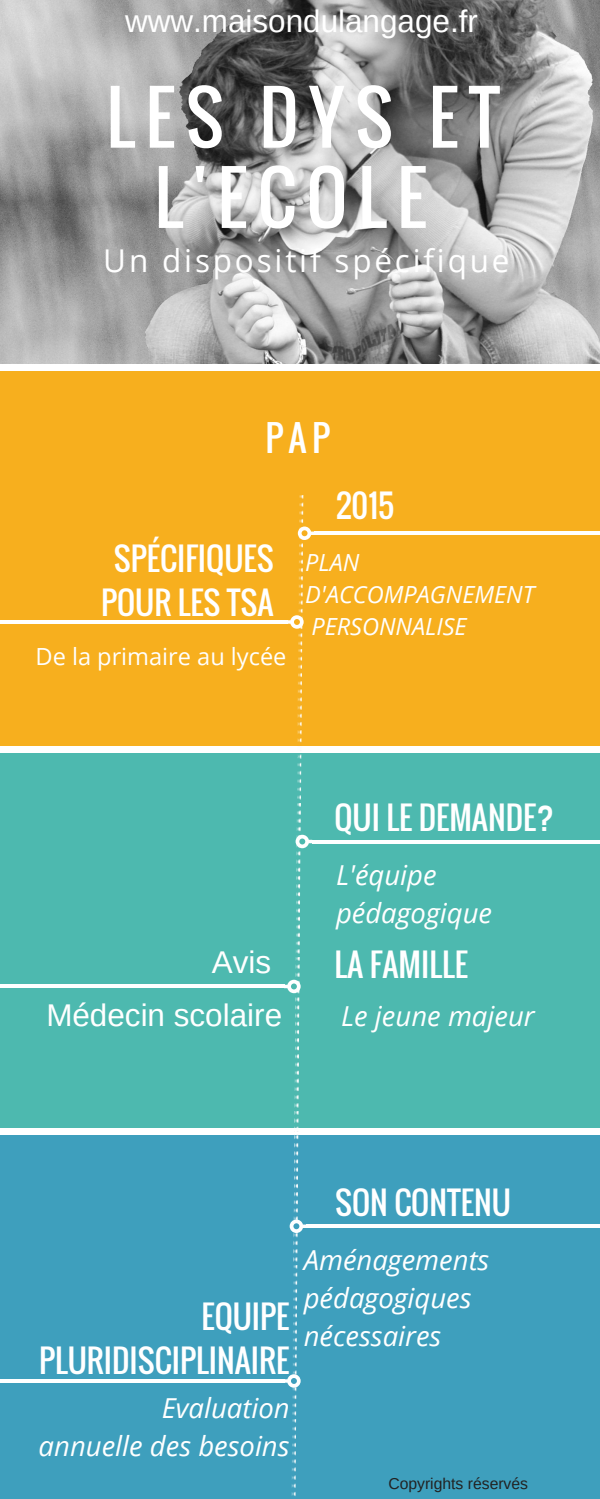
<style>
.page{position:relative;width:600px;height:1499px;background:#fff}
.page>*{position:absolute;margin:0;border:0;box-sizing:border-box;transform-origin:0 0}
.t1{font:70.7px/80.2px "Oswald";letter-spacing:.15em;color:#fff;text-align:center}
.t2{font:35.4px "Oswald";color:#fff}
.t3{font:31.4px/43.5px "Oswald";color:#fff;text-align:center}
.t4{font:31.4px "Arimo";color:#fff}
.t5{font:31.4px "Open Sans";letter-spacing:.09em;color:#fff}
.t6{font:italic 27.5px/38.2px "Open Sans";color:#fff}
.t7{font:italic 23.6px/32.2px "Open Sans";color:#fff}
.t8{font:23.6px "Open Sans";color:#fff}
.t9{font:15.7px "Arimo";color:#222}
</style>
<div class="page">
<img style="left:0;top:0;width:600px;height:364px">
<div style="left:0;top:371px;width:600px;height:374px;background:#f7af1e"></div>
<div style="left:0;top:753px;width:600px;height:375px;background:#4db9af"></div>
<div style="left:0;top:1135px;width:600px;height:364px;background:#3e9fbd"></div>
<hr style="left:314px;top:532px;width:286px;height:3px;background:#fff">
<hr style="left:0;top:620px;width:287px;height:4px;background:#fff">
<hr style="left:312px;top:840px;width:288px;height:3px;background:#fff">
<hr style="left:0;top:985px;width:284px;height:3px;background:#fff">
<hr style="left:306px;top:1225px;width:294px;height:3px;background:#fff">
<hr style="left:0;top:1379px;width:284px;height:4px;background:#fff">
<svg style="left:284px;top:495px;width:30px;height:1001px"></svg>
<p class="t4" style="left:125px;top:4px;width:354px">www.maisondulangage.fr</p>
<h1 class="t1" style="left:106px;top:76px;width:395px">LES DYS ET<br>L'ECOLE</h1>
<p class="t5" style="left:103px;top:238px;width:408px">Un dispositif spécifique</p>
<p class="t2" style="left:265px;top:411px;width:66px">PAP</p>
<p class="t3" style="left:101px;top:536px;width:174px">SPÉCIFIQUES<br>POUR LES TSA</p>
<p class="t8" style="left:35px;top:640px;width:253px">De la primaire au lycée</p>
<p class="t3" style="left:336px;top:483px;width:60px">2015</p>
<p class="t7" style="left:305px;top:545px;width:231px">PLAN<br>D'ACCOMPAGNEMENT<br>PERSONNALISE</p>
<p class="t4" style="left:212px;top:945px;width:61px">Avis</p>
<p class="t4" style="left:46px;top:997px;width:237px">Médecin scolaire</p>
<p class="t3" style="left:334px;top:795px;width:221px">QUI LE DEMANDE?</p>
<p class="t6" style="left:336px;top:855px;width:158px">L'équipe pédagogique</p>
<p class="t3" style="left:335px;top:942px;width:135px">LA FAMILLE</p>
<p class="t6" style="left:341px;top:996px;width:195px">Le jeune majeur</p>
<p class="t3" style="left:39px;top:1294px;width:252px;text-align:right">EQUIPE<br>PLURIDISCIPLINAIRE</p>
<p class="t6" style="left:39px;top:1388px;width:253px;text-align:right">Evaluation<br>annuelle des besoins</p>
<p class="t3" style="left:335px;top:1180px;width:177px">SON CONTENU</p>
<p class="t6" style="left:304px;top:1240px;width:187px">Aménagements pédagogiques nécessaires</p>
<p class="t9" style="left:388px;top:1475px;width:141px">Copyrights réservés</p>
</div>
